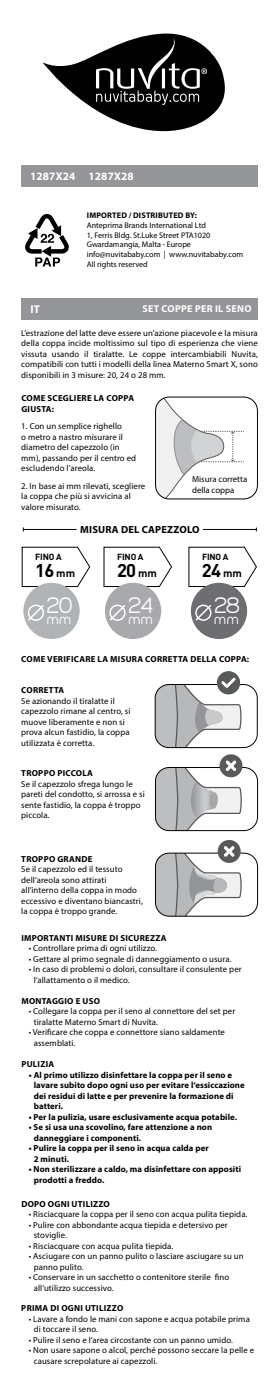
<style>
.page{position:relative;width:280px;height:1400px;background:#fff}
.page>*{position:absolute;margin:0;border:0;box-sizing:border-box;transform-origin:0 0}
.t1{font:20.88px "Giorgio";color:#fff}
.t2{font:700 18.38px "DIN Pro";color:#000}
.t3{font:13.5px "Giorgio";color:#fff}
.t4{font:700 11.25px "Myriad Pro";letter-spacing:.01em;color:#fff}
.t5{font:700 10.38px "Myriad Pro";letter-spacing:.02em;color:#000}
.t6{font:700 10px "Myriad Pro";letter-spacing:.03em;color:#fff}
.t7{font:8.75px/10.5px "Myriad Pro";letter-spacing:.01em;color:#000}
.t8{font:700 8.75px/10.5px "Myriad Pro";letter-spacing:.01em;color:#000}
.t9{font:700 8.75px/10.5px "Myriad Pro";letter-spacing:.03em;color:#000}
.t10{font:700 8.75px "DIN Pro";letter-spacing:-.02em;color:#000}
.t11{font:8.12px/9.8px "Myriad Pro";color:#000}
.t12{font:700 8.12px "Myriad Pro";letter-spacing:.02em;color:#000}
.s1{font-size:10.75px}
</style>
<div class="page">
<svg style="left:43px;top:33px;width:182px;height:98px"></svg>
<svg style="left:96px;top:38px;width:111px;height:67px;background:#343434"></svg>
<svg style="left:25px;top:214px;width:44px;height:52px"></svg>
<div style="left:21px;top:165px;width:237px;height:22px;background:#939598"></div>
<div style="left:21px;top:298px;width:237px;height:21px;background:#939598"></div>
<svg style="left:156px;top:397px;width:88px;height:102px"></svg>
<div style="left:155px;top:397px;width:103px;height:102px;border:1px solid #000;border-radius:14px"></div>
<svg style="left:21px;top:546px;width:70px;height:41px"></svg>
<svg style="left:103px;top:546px;width:69px;height:41px"></svg>
<svg style="left:188px;top:546px;width:69px;height:41px"></svg>
<hr style="left:23px;top:529px;width:54px;height:1px;background:#000">
<hr style="left:203px;top:529px;width:53px;height:1px;background:#000">
<div style="left:24px;top:583px;width:55px;height:55px;background:#b1b4b6;border-radius:50%"></div>
<div style="left:23px;top:583px;width:57px;height:56px;border:1px solid #b1b4b6;border-radius:50%"></div>
<svg style="left:26px;top:604px;width:18px;height:18px"></svg>
<div style="left:106px;top:583px;width:55px;height:55px;background:#a7a9ac;border-radius:50%"></div>
<div style="left:105px;top:583px;width:56px;height:56px;border:1px solid #a7a9ac;border-radius:50%"></div>
<svg style="left:108px;top:604px;width:18px;height:18px"></svg>
<div style="left:191px;top:583px;width:55px;height:55px;background:#6d6e71;border-radius:50%"></div>
<div style="left:191px;top:583px;width:56px;height:56px;border:1px solid #6d6e71;border-radius:50%"></div>
<svg style="left:194px;top:604px;width:18px;height:18px"></svg>
<div style="left:217px;top:671px;width:23px;height:23px;background:#58595b;border-radius:50%"></div>
<svg style="left:155px;top:677px;width:102px;height:70px"></svg>
<svg style="left:155px;top:754px;width:102px;height:76px"></svg>
<svg style="left:155px;top:840px;width:103px;height:76px"></svg>
<p class="t4" style="left:30px;top:169px;width:105px">1287X24 1287X28</p>
<p class="t12" style="left:87px;top:210px;width:112px">IMPORTED / DISTRIBUTED BY:</p>
<p class="t11" style="left:87px;top:220px;width:158px">Anteprima Brands International Ltd<br>1, Ferris Bldg. St.Luke Street PTA1020<br>Gwardamangia, Malta - Europe info@nuvitababy.com | www.nuvitababy.com All rights reserved</p>
<p class="t4" style="left:30px;top:302px;width:11px">IT</p>
<p class="t6" style="left:142px;top:302px;width:111px">SET COPPE PER IL SENO</p>
<p class="t7" style="left:21px;top:327px;width:238px;text-align:justify">L’estrazione del latte deve essere un’azione piacevole e la misura della coppa incide moltissimo sul tipo di esperienza che viene vissuta usando il tiralatte. Le coppe intercambiabili Nuvita, compatibili con tutti i modelli della linea Materno Smart X, sono disponibili in 3 misure: 20, 24 o 28 mm.</p>
<p class="t9" style="left:21px;top:393px;width:114px">COME SCEGLIERE LA COPPA<br>GIUSTA:</p>
<p class="t7" style="left:21px;top:421px;width:116px">1. Con un semplice righello<br>o metro a nastro misurare il diametro del capezzolo (in mm), passando per il centro ed escludendo l’areola.</p>
<p class="t7" style="left:21px;top:480px;width:126px">2. In base ai mm rilevati, scegliere la coppa che più si avvicina al valore misurato.</p>
<p class="t7" style="left:192px;top:474px;width:57px">Misura corretta della coppa</p>
<p class="t5" style="left:80px;top:523px;width:121px">MISURA DEL CAPEZZOLO</p>
<p class="t10" style="left:35px;top:550px;width:28px">FINO A</p>
<h2 class="t2" style="left:35px;top:555px;width:41px">16 <span class="s1">mm</span></h2>
<h1 class="t1" style="left:47px;top:592px;width:27px">20</h1>
<h3 class="t3" style="left:47px;top:611px;width:26px">mm</h3>
<p class="t10" style="left:117px;top:550px;width:28px">FINO A</p>
<h2 class="t2" style="left:117px;top:555px;width:41px">20 <span class="s1">mm</span></h2>
<h1 class="t1" style="left:128px;top:592px;width:27px">24</h1>
<h3 class="t3" style="left:128px;top:611px;width:26px">mm</h3>
<p class="t10" style="left:202px;top:550px;width:28px">FINO A</p>
<h2 class="t2" style="left:202px;top:555px;width:41px">24 <span class="s1">mm</span></h2>
<h1 class="t1" style="left:214px;top:592px;width:27px">28</h1>
<h3 class="t3" style="left:214px;top:611px;width:26px">mm</h3>
<p class="t9" style="left:21px;top:653px;width:229px">COME VERIFICARE LA MISURA CORRETTA DELLA COPPA:</p>
<p class="t9" style="left:21px;top:684px;width:45px">CORRETTA</p>
<p class="t7" style="left:21px;top:695px;width:111px">Se azionando il tiralatte il capezzolo rimane al centro, si muove liberamente e non si prova alcun fastidio, la coppa utilizzata è corretta.</p>
<p class="t9" style="left:21px;top:767px;width:73px">TROPPO PICCOLA</p>
<p class="t7" style="left:21px;top:778px;width:125px">Se il capezzolo sfrega lungo le pareti del condotto, si arrossa e si sente fastidio, la coppa è troppo piccola.</p>
<p class="t9" style="left:21px;top:853px;width:73px">TROPPO GRANDE</p>
<p class="t7" style="left:21px;top:864px;width:123px">Se il capezzolo ed il tessuto dell’areola sono attirati all’interno della coppa in modo eccessivo e diventano biancastri, la coppa è troppo grande.</p>
<p class="t9" style="left:21px;top:932px;width:147px">IMPORTANTI MISURE DI SICUREZZA</p>
<p class="t7" style="left:29px;top:943px;width:130px">• Controllare prima di ogni utilizzo.</p>
<p class="t7" style="left:29px;top:953px;width:204px">• Gettare al primo segnale di danneggiamento o usura.</p>
<p class="t7" style="left:34px;top:964px;width:209px;text-indent:-5px">• In caso di problemi o dolori, consultare il consulente per l‘allattamento o il medico.</p>
<p class="t9" style="left:21px;top:995px;width:80px">MONTAGGIO E USO</p>
<p class="t7" style="left:34px;top:1006px;width:203px;text-indent:-5px">• Collegare la coppa per il seno al connettore del set per tiralatte Materno Smart di Nuvita.</p>
<p class="t7" style="left:34px;top:1027px;width:193px;text-indent:-5px">• Verificare che coppa e connettore siano saldamente assemblati.</p>
<p class="t9" style="left:21px;top:1058px;width:34px">PULIZIA</p>
<p class="t8" style="left:34px;top:1069px;width:212px;text-indent:-5px">• Al primo utilizzo disinfettare la coppa per il seno e lavare subito dopo ogni uso per evitare l‘essiccazione dei residui di latte e per prevenire la formazione di batteri.</p>
<p class="t8" style="left:29px;top:1111px;width:210px">• Per la pulizia, usare esclusivamente acqua potabile.</p>
<p class="t8" style="left:34px;top:1121px;width:180px;text-indent:-5px">• Se si usa una scovolino, fare attenzione a non danneggiare i componenti.</p>
<p class="t8" style="left:34px;top:1142px;width:177px;text-indent:-5px">• Pulire la coppa per il seno in acqua calda per<br>2 minuti.</p>
<p class="t8" style="left:34px;top:1163px;width:209px;text-indent:-5px">• Non sterilizzare a caldo, ma disinfettare con appositi prodotti a freddo.</p>
<p class="t9" style="left:21px;top:1198px;width:90px">DOPO OGNI UTILIZZO</p>
<p class="t7" style="left:29px;top:1209px;width:220px">• Risciacquare la coppa per il seno con acqua pulita tiepida.</p>
<p class="t7" style="left:34px;top:1219px;width:196px;text-indent:-5px">• Pulire con abbondante acqua tiepida e detersivo per stoviglie.</p>
<p class="t7" style="left:29px;top:1240px;width:146px">• Risciacquare con acqua pulita tiepida.</p>
<p class="t7" style="left:34px;top:1251px;width:211px;text-indent:-5px">• Asciugare con un panno pulito o lasciare asciugare su un panno pulito.</p>
<p class="t7" style="left:34px;top:1272px;width:197px;text-indent:-5px">• Conservare in un sacchetto o contenitore sterile fino all‘utilizzo successivo.</p>
<p class="t9" style="left:21px;top:1302px;width:103px">PRIMA DI OGNI UTILIZZO</p>
<p class="t7" style="left:34px;top:1313px;width:218px;text-indent:-5px">• Lavare a fondo le mani con sapone e acqua potabile prima di toccare il seno.</p>
<p class="t7" style="left:29px;top:1334px;width:206px">• Pulire il seno e l‘area circostante con un panno umido.</p>
<p class="t7" style="left:34px;top:1345px;width:222px;text-indent:-5px">• Non usare sapone o alcol, perché possono seccare la pelle e causare screpolature ai capezzoli.</p>
</div>
